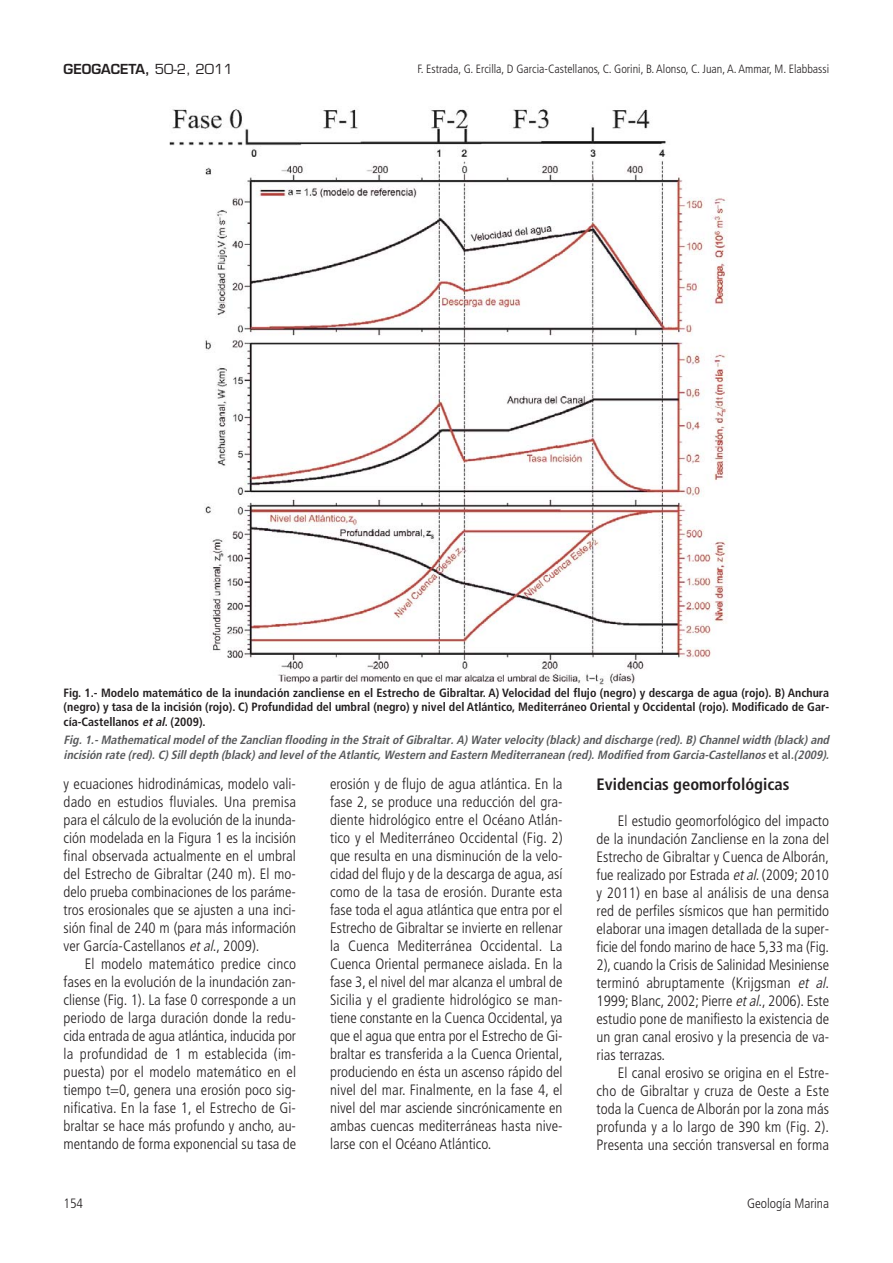
<style>
.page{position:relative;width:893px;height:1263px;background:#fff}
.page>*{position:absolute;margin:0;border:0;box-sizing:border-box;transform-origin:0 0}
.t1{font:700 condensed 16.5px "Frutiger";color:#231f20}
.t2{font:300 condensed 15px/18px "Frutiger";color:#231f20;text-align:justify}
.t3{font:600 13.5px "Eurostile";color:#231f20}
.t4{font:300 condensed 13.5px "Frutiger";color:#231f20}
.t5{font:700 condensed 12px/14.4px "Frutiger";color:#231f20;text-align:justify}
.t6{font:italic 700 condensed 12px/14.4px "Frutiger";color:#58595b}
.t7{font:300 condensed 12px "Frutiger";color:#231f20}
.s1{font-weight:400}
.s2{font-style:italic}
.s3{font-style:normal}
</style>
<div class="page">
<img style="left:169px;top:109px;width:559px;height:576px">
<p class="t3" style="left:64px;top:64px;width:171px">GEOGACETA, <span class="s1">50-2, 2011</span></p>
<p class="t7" style="left:418px;top:64px;width:413px">F. Estrada, G. Ercilla, D Garcia-Castellanos, C. Gorini, B. Alonso, C. Juan, A. Ammar, M. Elabbassi</p>
<p class="t5" style="left:64px;top:686px;width:767px">Fig. 1.- Modelo matemático de la inundación zancliense en el Estrecho de Gibraltar. A) Velocidad del flujo (negro) y descarga de agua (rojo). B) Anchura (negro) y tasa de la incisión (rojo). C) Profundidad del umbral (negro) y nivel del Atlántico, Mediterráneo Oriental y Occidental (rojo). Modificado de Gar&shy;cía-Castellanos <span class="s2">etal</span>. (2009).</p>
<p class="t6" style="left:64px;top:734px;width:769px">Fig.1.-Mathematicalmodelof the Zanclian flooding in the Straitof Gibraltar.A)Watervelocity (black)and discharge (red).B)Channelwidth (black)and incisión rate (red).C)Silldepth (black)and levelof the Atlantic,Western and Eastern Mediterranean (red).Modified from Garcia-Castellanos <span class="s3">e t a l</span> .(2009).</p>
<p class="t2" style="left:64px;top:776px;width:234px">y ecuaciones hidrodinámicas, modelo vali&shy;dado en estudios fluviales. Una premisa para el cálculo de la evolución de la inunda&shy;ción modelada en la Figura 1 es la incisión final observada actualmente en el umbral del Estrecho de Gibraltar (240 m). El mo&shy;delo prueba combinaciones de los paráme&shy;tros erosionales que se ajusten a una inci&shy;sión final de 240 m (para más información ver García-Castellanos <span class="s2">etal</span>., 2009).</p>
<p class="t2" style="left:64px;top:956px;width:234px;text-indent:21px">El modelo matemático predice cinco fases en la evolución de la inundación zan&shy;cliense (Fig. 1). La fase 0 corresponde a un periodo de larga duración donde la redu&shy;cida entrada de agua atlántica, inducida por la profundidad de 1 m establecida (im&shy;puesta) por el modelo matemático en el tiempo t=0, genera una erosión poco sig&shy;nificativa. En la fase 1, el Estrecho de Gi&shy;braltar se hace más profundo y ancho, au&shy;mentando de forma exponencial su tasa de</p>
<p class="t2" style="left:330px;top:776px;width:234px">erosión y de flujo de agua atlántica. En la fase 2, se produce una reducción del gra&shy;diente hidrológico entre el Océano Atlán&shy;tico y el Mediterráneo Occidental (Fig. 2) que resulta en una disminución de la velo&shy;cidad del flujo y de la descarga de agua, así como de la tasa de erosión. Durante esta fase toda el agua atlántica que entra por el Estrecho de Gibraltar se invierte en rellenar la Cuenca Mediterránea Occidental. La Cuenca Oriental permanece aislada. En la fase 3, el nivel del mar alcanza el umbral de Sicilia y el gradiente hidrológico se man&shy;tiene constante en la Cuenca Occidental, ya que el agua que entra por el Estrecho de Gi&shy;braltar es transferida a la Cuenca Oriental, produciendo en ésta un ascenso rápido del nivel del mar. Finalmente, en la fase 4, el nivel del mar asciende sincrónicamente en ambas cuencas mediterráneas hasta nive&shy;larse con el Océano Atlántico.</p>
<p class="t1" style="left:596px;top:778px;width:194px">Evidencias geomorfológicas</p>
<p class="t2" style="left:596px;top:813px;width:234px;text-indent:21px">El estudio geomorfológico del impacto de la inundación Zancliense en la zona del Estrecho de Gibraltar y Cuenca de Alborán, fue realizado por Estrada <span class="s2">etal</span>. (2009; 2010 y 2011) en base al análisis de una densa red de perfiles sísmicos que han permitido elaborar una imagen detallada de la super&shy;ficie del fondo marino de hace 5,33 ma (Fig.<br>2), cuando la Crisis de Salinidad Mesiniense terminó abruptamente (Krijgsman <span class="s2">et al</span>.<br>1999; Blanc, 2002; Pierre <span class="s2">etal</span>., 2006). Este estudio pone de manifiesto la existencia de un gran canal erosivo y la presencia de va&shy;rias terrazas.</p>
<p class="t2" style="left:596px;top:1065px;width:234px;text-indent:21px">El canal erosivo se origina en el Estre&shy;cho de Gibraltar y cruza de Oeste a Este toda la Cuenca de Alborán por la zona más profunda y a lo largo de 390 km (Fig. 2).<br>Presenta una sección transversal en forma</p>
<p class="t4" style="left:64px;top:1198px;width:21px">154</p>
<p class="t4" style="left:747px;top:1198px;width:83px">Geología Marina</p>
</div>
